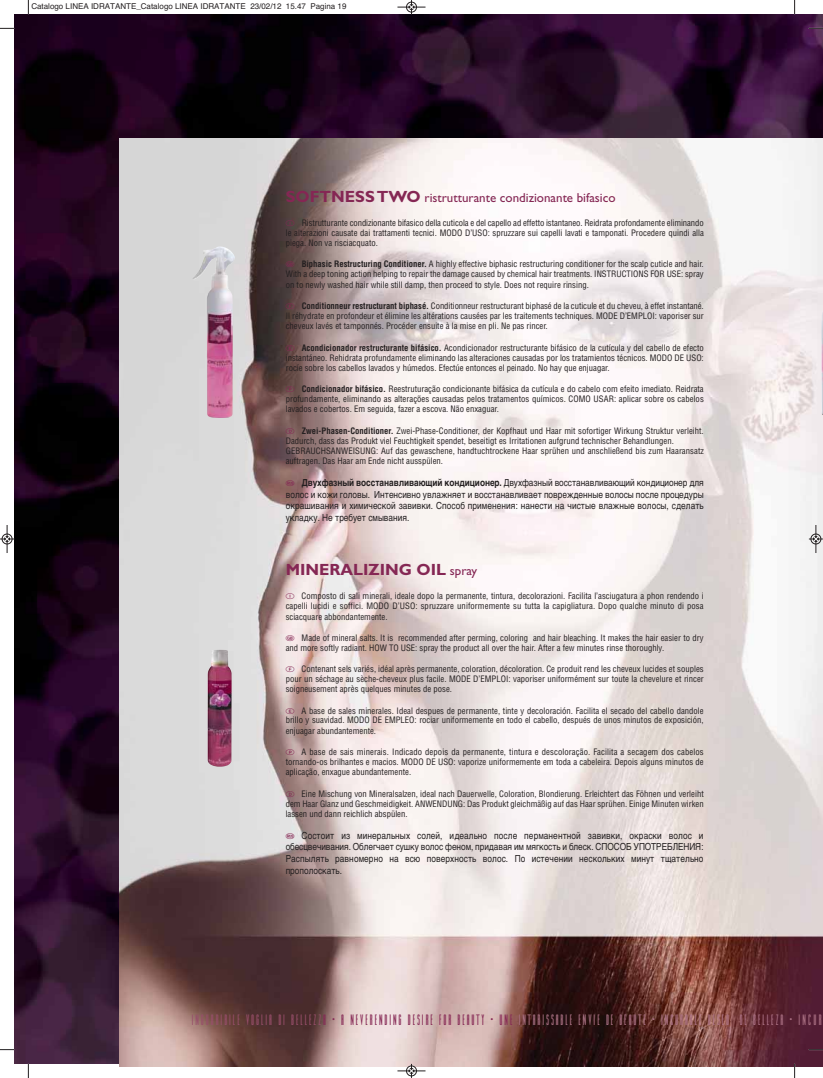
<style>
.page{position:relative;width:823px;height:1078px;background:#fff}
.page>*{position:absolute;margin:0;border:0;box-sizing:border-box;transform-origin:0 0}
.t1{font:700 16.2px "Gill Sans";color:#852754}
.t2{font:700 13px "Giotto";letter-spacing:.15em;color:#ac7285}
.t3{font:13px "Gill Sans";color:#852754}
.t4{font:9.7px/11.7px "Helvetica";letter-spacing:.005em;color:#231f20;text-align:justify;scale:.85 1}
.t5{font:condensed 8.7px/10.2px "Helvetica";color:#231f20;text-align:justify}
.t6{font:8px "Helvetica";color:#231f20}
.s1{font-weight:700;font-size:16.2px}
.s2{font-family:"Klral Normal";font-stretch:normal;color:#852754}
.s3{font-weight:700}
.s4{font-family:"Klral Normal";font-size:8.7px;color:#852754}
.s5{font-weight:400;font-size:13px}
.s6{color:#974e6a}
.s7{color:#852754}
</style>
<div class="page">
<img style="left:14px;top:14px;width:808px;height:1049px">
<img style="left:119px;top:138px;width:703px;height:928px">
<img style="left:228px;top:275px;width:4px;height:83px">
<img style="left:210px;top:649px;width:19px;height:18px">
<svg style="left:28px;top:0;width:1px;height:14px"></svg>
<svg style="left:0;top:28px;width:14px;height:1px"></svg>
<svg style="left:794px;top:0;width:1px;height:14px"></svg>
<svg style="left:808px;top:28px;width:14px;height:1px"></svg>
<svg style="left:28px;top:1063px;width:1px;height:14px"></svg>
<svg style="left:0;top:1049px;width:14px;height:1px"></svg>
<svg style="left:793px;top:1063px;width:2px;height:14px"></svg>
<svg style="left:808px;top:1048px;width:14px;height:2px"></svg>
<svg style="left:397px;top:0;width:28px;height:14px"></svg>
<svg style="left:397px;top:1063px;width:28px;height:14px"></svg>
<svg style="left:0;top:525px;width:14px;height:28px"></svg>
<svg style="left:808px;top:525px;width:14px;height:28px"></svg>
<p class="t6" style="left:31px;top:3px;width:316px">Catalogo LINEA IDRATANTE_Catalogo LINEA IDRATANTE 23/02/12 15.47 Pagina 19</p>
<h2 class="t3" style="left:285px;top:193px;width:331px"><span class="s1">SOFTNESS TWO</span> ristrutturante condizionante bifasico</h2>
<p class="t5" style="left:285px;top:218px;width:419px"><span class="s2">I</span> Ristrutturante condizionante bifasico della cuticola e del capello ad effetto istantaneo. Reidrata profondamente eliminando le alterazioni causate dai trattamenti tecnici. MODO D’USO: spruzzare sui capelli lavati e tamponati. Procedere quindi alla piega. Non va risciacquato.</p>
<p class="t5" style="left:285px;top:260px;width:419px"><span class="s2">G</span> <span class="s3">Biphasic Restructuring Conditioner.</span> A highly effective biphasic restructuring conditioner for the scalp cuticle and hair.<br>With a deep toning action helping to repair the damage caused by chemical hair treatments. INSTRUCTIONS FOR USE: spray on to newly washed hair while still damp, then proceed to style. Does not require rinsing.</p>
<p class="t5" style="left:285px;top:301px;width:419px"><span class="s2">F</span> <span class="s3">Conditionneur restructurant biphasé.</span> Conditionneur restructurant biphasé de la cuticule et du cheveu, à effet instantané.<br>Il réhydrate en profondeur et élimine les altérations causées par les traitements techniques. MODE D’EMPLOI: vaporiser sur cheveux lavés et tamponnés. Procéder ensuite à la mise en pli. Ne pas rincer.</p>
<p class="t5" style="left:285px;top:343px;width:419px"><span class="s2">E</span> <span class="s3">Acondicionador restructurante bifásico.</span> Acondicionador restructurante bifásico de la cutícula y del cabello de efecto instantáneo. Rehidrata profundamente eliminando las alteraciones causadas por los tratamientos técnicos. MODO DE USO: rocíe sobre los cabellos lavados y húmedos. Efectúe entonces el peinado. No hay que enjuagar.</p>
<p class="t5" style="left:285px;top:384px;width:419px"><span class="s2">P</span> <span class="s3">Condicionador bifásico.</span> Reestruturação condicionante bifásica da cutícula e do cabelo com efeito imediato. Reidrata profundamente, eliminando as alterações causadas pelos tratamentos químicos. COMO USAR: aplicar sobre os cabelos lavados e cobertos. Em seguida, fazer a escova. Não enxaguar.</p>
<p class="t5" style="left:285px;top:426px;width:419px;text-align:left"><span class="s2">D</span> <span class="s3">Zwei-Phasen-Conditioner.</span> Zwei-Phase-Conditioner, der Kopfhaut und Haar mit sofortiger Wirkung Struktur verleiht.<br>Dadurch, dass das Produkt viel Feuchtigkeit spendet, beseitigt es Irritationen aufgrund technischer Behandlungen.<br>GEBRAUCHSANWEISUNG: Auf das gewaschene, handtuchtrockene Haar sprühen und anschließend bis zum Haaransatz auftragen. Das Haar am Ende nicht ausspülen.</p>
<p class="t4" style="left:285px;top:477px;width:493px"><span class="s4">R</span> <span class="s3">Двухфазный восстанавливающий кондиционер.</span> Двухфазный восстанавливающий кондиционер для волос и кожи головы. Интенсивно увлажняет и восстанавливает поврежденные волосы после процедуры окрашивания и химической завивки. Способ применения: нанести на чистые влажные волосы, сделать укладку. Не требует смывания.</p>
<h1 class="t1" style="left:285px;top:563px;width:193px">MINERALIZING OIL <span class="s5">spray</span></h1>
<p class="t5" style="left:285px;top:591px;width:419px"><span class="s2">I</span> Composto di sali minerali, ideale dopo la permanente, tintura, decolorazioni. Facilita l’asciugatura a phon rendendo i capelli lucidi e soffici. MODO D’USO: spruzzare uniformemente su tutta la capigliatura. Dopo qualche minuto di posa sciacquare abbondantemente.</p>
<p class="t5" style="left:285px;top:633px;width:419px"><span class="s2">G</span> Made of mineral salts. It is recommended after perming, coloring and hair bleaching. It makes the hair easier to dry and more softly radiant. HOW TO USE: spray the product all over the hair. After a few minutes rinse thoroughly.</p>
<p class="t5" style="left:285px;top:664px;width:419px"><span class="s2">F</span> Contenant sels variés, idéal après permanente, coloration, décoloration. Ce produit rend les cheveux lucides et souples pour un séchage au sèche-cheveux plus facile. MODE D’EMPLOI: vaporiser uniformément sur toute la chevelure et rincer soigneusement après quelques minutes de pose.</p>
<p class="t5" style="left:285px;top:705px;width:419px"><span class="s2">E</span> A base de sales minerales. Ideal despues de permanente, tinte y decoloración. Facilita el secado del cabello dandole brillo y suavidad. MODO DE EMPLEO: rociar uniformemente en todo el cabello, después de unos minutos de exposición, enjuagar abundantemente.</p>
<p class="t5" style="left:285px;top:747px;width:419px"><span class="s2">P</span> A base de sais minerais. Indicado depois da permanente, tintura e descoloração. Facilita a secagem dos cabelos tornando-os brilhantes e macios. MODO DE USO: vaporize uniformemente em toda a cabeleira. Depois alguns minutos de aplicação, enxague abundantemente.</p>
<p class="t5" style="left:285px;top:788px;width:419px"><span class="s2">D</span> Eine Mischung von Mineralsalzen, ideal nach Dauerwelle, Coloration, Blondierung. Erleichtert das Föhnen und verleiht dem Haar Glanz und Geschmeidigkeit. ANWENDUNG: Das Produkt gleichmäßig auf das Haar sprühen. Einige Minuten wirken lassen und dann reichlich abspülen.</p>
<p class="t4" style="left:285px;top:830px;width:493px"><span class="s4">R</span> Cостоит из минеральных солей, идеально после перманентной завивки, окраски волос и обесцвечивания. Облегчает сушку волос феном, придавая им мягкость и блеск. СПОСОБ УПОТРЕБЛЕНИЯ:<br>Распылять равномерно на всю поверхность волос. По истечении нескольких минут тщательно прополоскать.</p>
<h2 class="t2" style="left:191px;top:1012px;width:631px"><span class="s6">INGUARIBILE VOGLIA DI BELLEZZ</span><span class="s7">A • A NEVERENDING DESIRE FOR BEAUTY • UNE</span> INTARISSABLE ENVIE DE BEAUTE • INCURABLE DESEO DE BELLEZA • INCUR</h2>
</div>
